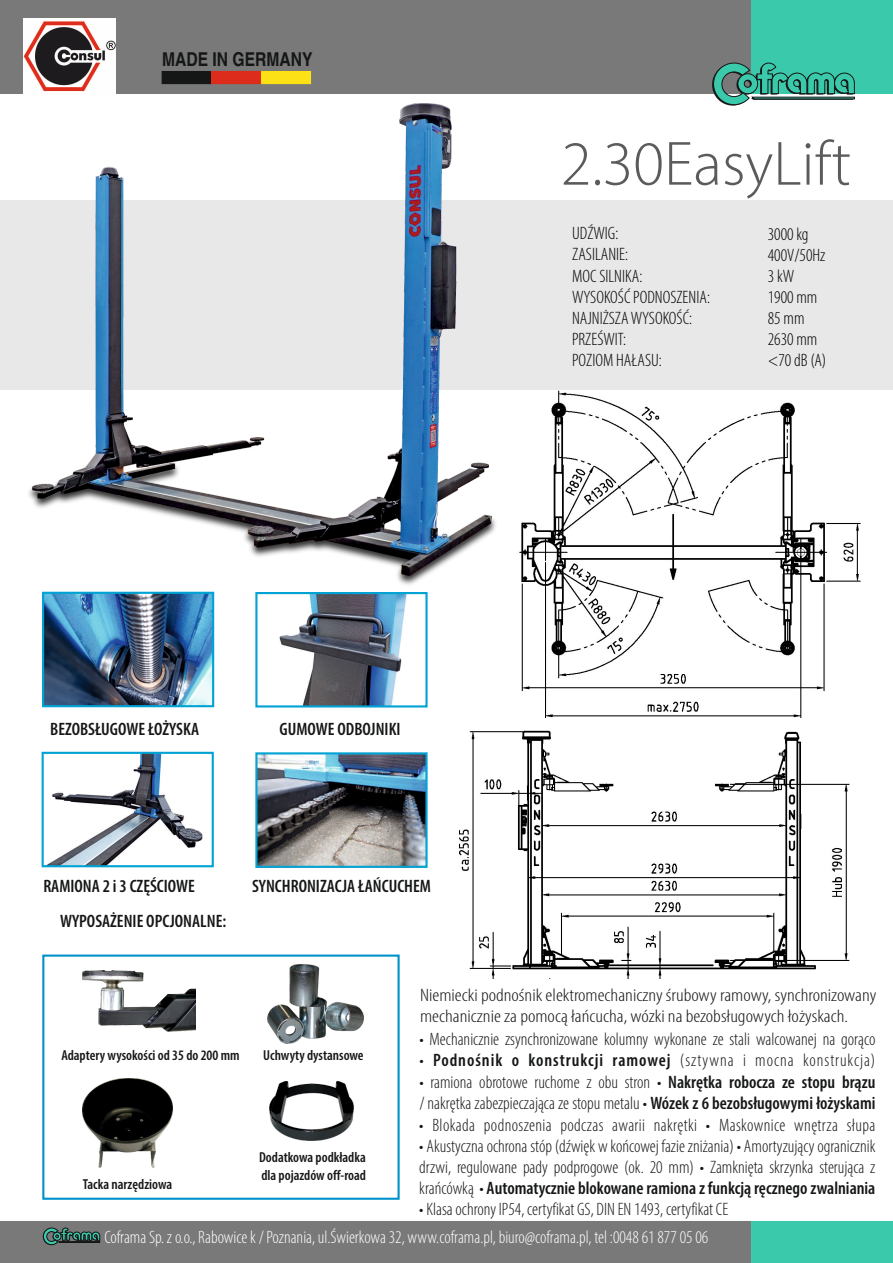
<style>
.page{position:relative;width:893px;height:1263px;background:#fff}
.page>*{position:absolute;margin:0;border:0;box-sizing:border-box;transform-origin:0 0}
.t1{font:300 63px "Myriad Pro";color:#5b5b5b}
.t2{font:700 condensed 19.05px "Nimbus San L";color:#151616}
.t3{font:300 condensed 18px/21.3px "Myriad Pro";color:#151616}
.t4{font:300 condensed 18px/21.1px "Myriad Pro";color:#000}
.t5{font:300 condensed 18px/21.1px "Myriad Pro";color:#151616;scale:1.16 1}
.t6{font:300 condensed 18px "Myriad Pro";color:#fff}
.t7{font:600 condensed 18px "Myriad Pro";color:#151616}
.t8{font:300 condensed 18px "Myriad Pro";letter-spacing:.02em;color:#151616}
.t9{font:600 condensed 18px "Myriad Pro";letter-spacing:.055em;color:#151616}
.t10{font:600 condensed 14.55px/17.4px "Myriad Pro";color:#151616}
.s1{font-weight:300}
.s2{font-weight:600}
</style>
<div class="page">
<svg style="left:0;top:1221px;width:893px;height:42px;background:#6d8580"></svg>
<div style="left:0;top:0;width:765px;height:94px;background:#797979"></div>
<div style="left:751px;top:0;width:142px;height:94px;background:#3acaab"></div>
<svg style="left:712px;top:63px;width:143px;height:43px"></svg>
<img style="left:24px;top:18px;width:92px;height:76px">
<svg style="left:162px;top:71px;width:149px;height:13px;background:#a56118"></svg>
<div style="left:0;top:200px;width:893px;height:190px;background:#e9e8e8"></div>
<img style="left:82px;top:971px;width:114px;height:60px">
<img style="left:269px;top:1081px;width:85px;height:59px">
<img style="left:82px;top:1079px;width:90px;height:89px">
<img style="left:268px;top:964px;width:96px;height:79px">
<img style="left:519px;top:390px;width:342px;height:328px">
<img style="left:459px;top:730px;width:391px;height:248px">
<div style="left:42px;top:954px;width:358px;height:246px;border:2px solid #0093cb"></div>
<img style="left:258px;top:755px;width:167px;height:110px">
<img style="left:48px;top:755px;width:155px;height:109px">
<img style="left:45px;top:595px;width:166px;height:109px">
<img style="left:279px;top:595px;width:128px;height:109px">
<div style="left:42px;top:592px;width:172px;height:115px;border:2px solid #00a3d4"></div>
<div style="left:255px;top:592px;width:173px;height:115px;border:2px solid #00a3d4"></div>
<div style="left:255px;top:752px;width:173px;height:116px;border:2px solid #00a3d4"></div>
<div style="left:42px;top:752px;width:172px;height:115px;border:2px solid #00a3d4"></div>
<img style="left:33px;top:103px;width:459px;height:472px">
<p class="t2" style="left:162px;top:53px;width:152px">MADE IN GERMANY</p>
<h1 class="t1" style="left:561px;top:137px;width:292px">2.30EasyLift</h1>
<p class="t4" style="left:572px;top:224px;width:139px">UDŹWIG:<br>ZASILANIE:<br>MOC SILNIKA:<br>WYSOKOŚĆ PODNOSZENIA:<br>NAJNIŻSZA WYSOKOŚĆ:<br>PRZEŚWIT:<br>POZIOM HAŁASU:</p>
<p class="t4" style="left:768px;top:224px;width:60px">3000 kg<br>400V/50Hz<br>3 kW<br>1900 mm<br>85 mm<br>2630 mm &lt;70 dB (A)</p>
<p class="t7" style="left:50px;top:721px;width:150px">BEZOBSŁUGOWE ŁOŻYSKA</p>
<p class="t7" style="left:279px;top:721px;width:123px">GUMOWE ODBOJNIKI</p>
<p class="t7" style="left:43px;top:878px;width:153px">RAMIONA 2 i 3 CZĘŚCIOWE</p>
<p class="t7" style="left:252px;top:879px;width:180px">SYNCHRONIZACJA ŁAŃCUCHEM</p>
<p class="t7" style="left:60px;top:914px;width:168px">WYPOSAŻENIE OPCJONALNE:</p>
<p class="t10" style="left:61px;top:1047px;width:180px">Adaptery wysokości od 35 do 200 mm</p>
<p class="t10" style="left:263px;top:1047px;width:102px">Uchwyty dystansowe</p>
<p class="t10" style="left:83px;top:1176px;width:91px">Tacka narzędziowa</p>
<p class="t10" style="left:259px;top:1150px;width:108px">Dodatkowa podkładka dla pojazdów off-road</p>
<p class="t5" style="left:420px;top:986px;width:395px">Niemiecki podnośnik elektromechaniczny śrubowy ramowy, synchronizowany mechanicznie za pomocą łańcucha, wózki na bezobsługowych łożyskach.</p>
<p class="t3" style="left:419px;top:1029px;width:458px">• Mechanicznie zsynchronizowane kolumny wykonane ze stali walcowanej na gorąco</p>
<p class="t9" style="left:419px;top:1053px;width:458px"><span class="s1">•</span> Podnośnik o konstrukcji ramowej <span class="s1">(sztywna i mocna konstrukcja)</span></p>
<p class="t3" style="left:419px;top:1072px;width:458px">• ramiona obrotowe ruchome z obu stron • <span class="s2">Nakrętka robocza ze stopu brązu </span>/ nakrętka zabezpieczająca ze stopu metalu • <span class="s2">Wózek z 6 bezobsługowymi łożyskami</span></p>
<p class="t8" style="left:419px;top:1117px;width:458px">• Blokada podnoszenia podczas awarii nakrętki • Maskownice wnętrza słupa</p>
<p class="t3" style="left:419px;top:1136px;width:458px;text-align:justify">• Akustyczna ochrona stóp (dźwięk w końcowej fazie zniżania) • Amortyzujący ogranicznik drzwi, regulowane pady podprogowe (ok. 20 mm) • Zamknięta skrzynka sterująca z krańcówką • <span class="s2">Automatycznie blokowane ramiona z funkcją ręcznego zwalniania</span></p>
<p class="t3" style="left:419px;top:1200px;width:311px">• Klasa ochrony IP54, certyfikat GS, DIN EN 1493, certyfikat CE</p>
<p class="t6" style="left:104px;top:1230px;width:606px">Coframa Sp. z o.o., Rabowice k / Poznania, ul.Świerkowa 32, www.coframa.pl, biuro@coframa.pl, tel :0048 61 877 05 06</p>
</div>
